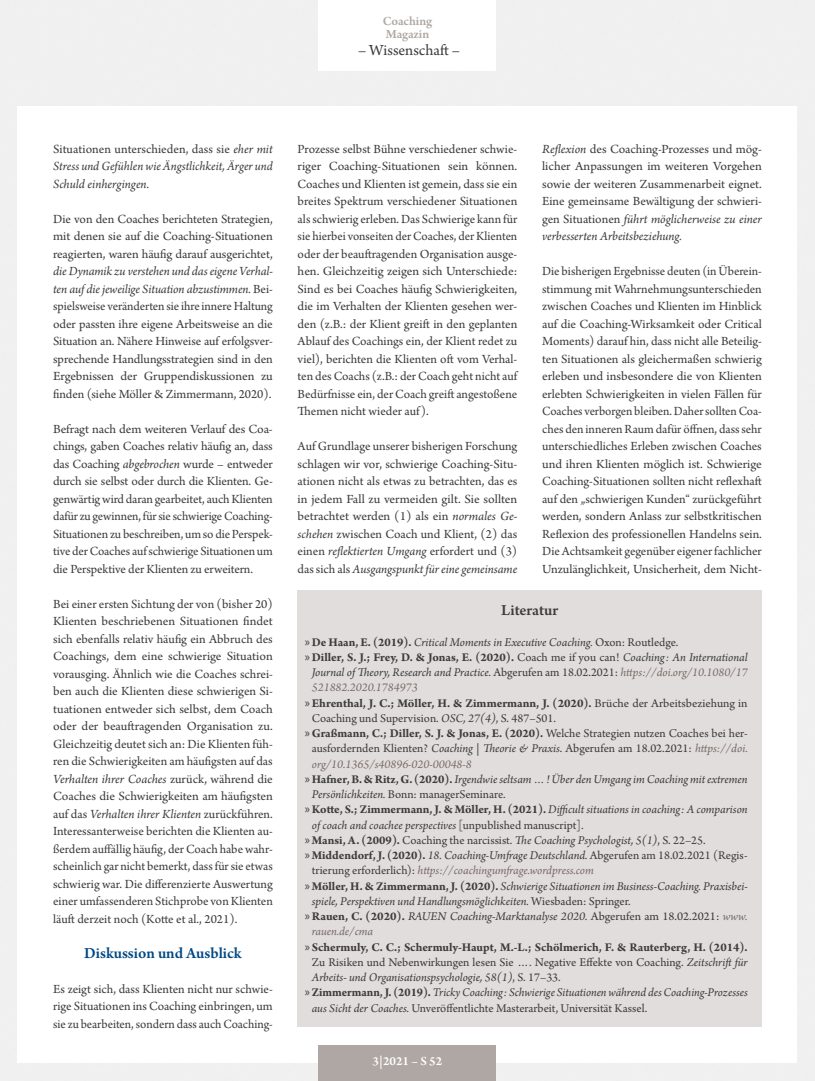
<style>
.page{position:relative;width:815px;height:1081px;background:#fff}
.page>*{position:absolute;margin:0;border:0;box-sizing:border-box;transform-origin:0 0}
.t1{font:600 16.25px "Arno Pro";color:#004884}
.t2{font:16.25px "Arno Pro";letter-spacing:-.005em;color:#3c3c3b}
.t3{font:600 16.25px "Arno Pro";letter-spacing:-.005em;color:#3c3c3b}
.t4{font:13.12px/17.5px "Arno Pro";letter-spacing:-.005em;color:#3c3c3b;text-align:justify}
.t5{font:italic 13.12px/17.5px "Arno Pro";color:#3c3c3b;text-align:justify}
.t6{font:600 13.12px/13.1px "Arno Pro";letter-spacing:-.005em;color:#afa7a3}
.t7{font:600 13.12px "Arno Pro";color:#fff}
.t8{font:italic 12.5px "Arno Pro";letter-spacing:-.005em;color:#3c3c3b}
.t9{font:12.5px "Arno Pro";color:#3c3c3b}
.t10{font:700 12.5px "Arno Pro";color:#3c3c3b}
.t11{font:italic 12.5px "Arno Pro";color:#786b67}
.s1{font-style:normal}
.s2{font-style:italic}
.s3{font-family:"Myriad Pro";font-style:normal}
.s4{font-weight:700;font-style:normal}
.s5{font-family:"Myriad Pro";font-weight:400}
.s6{font-weight:400}
.s7{font-weight:400;font-style:italic}
.s8{color:#786b67}
.s9{font-style:italic;color:#786b67}
.s10{font-family:"Myriad Pro"}
.s11{font-weight:700}
.s12{font-style:normal;color:#3c3c3b}
</style>
<div class="page">
<div style="left:298px;top:590px;width:464px;height:437px;background:#e1dddc"></div>
<div style="left:319px;top:1045px;width:177px;height:36px;background:#afa7a3"></div>
<p class="t6" style="left:383px;top:15px;width:51px">Coaching<br>Magazin</p>
<p class="t2" style="left:358px;top:41px;width:103px">– Wissenschaft –</p>
<p class="t5" style="left:53px;top:141px;width:221px"><span class="s1">Situationen unterschieden, dass sie</span> eher mit Stress und Gefühlen wie Ängstlichkeit, Ärger und Schuld einhergingen.</p>
<p class="t4" style="left:53px;top:211px;width:221px">Die von den Coaches berichteten Strategien, mit denen sie auf die Coaching-Situationen reagierten, waren häufig darauf ausgerichtet,</p>
<p class="t4" style="left:53px;top:263px;width:221px"><span class="s2">die Dynamik zu verstehen und das eigene Verhal&shy;ten auf die jeweilige Situation abzustimmen.</span> Bei&shy;spielsweise veränderten sie ihre innere Haltung oder passten ihre eigene Arbeitsweise an die Situation an. Nähere Hinweise auf erfolgsver&shy;sprechende Handlungsstrategien sind in den Ergebnissen der Gruppendiskussionen zu finden (siehe Möller &amp; Zimmermann, 2020).</p>
<p class="t4" style="left:53px;top:421px;width:221px">Befragt nach dem weiteren Verlauf des Coa&shy;chings, gaben Coaches relativ häufig an, dass das Coaching <span class="s2">abgebrochen</span> wurde – entweder durch sie selbst oder durch die Klienten. Ge&shy;genwärtig wird daran gearbeitet, auch Klienten dafür zu gewinnen, für sie schwierige Coaching-Situationen zu beschreiben, um so die Perspek&shy;tive der Coaches auf schwierige Situationen um die Perspektive der Klienten zu erweitern.</p>
<p class="t4" style="left:53px;top:596px;width:221px">Bei einer ersten Sichtung der von (bisher 20)<br>Klienten beschriebenen Situationen findet sich ebenfalls relativ häufig ein Abbruch des Coachings, dem eine schwierige Situation vorausging. Ähnlich wie die Coaches schrei&shy;ben auch die Klienten diese schwierigen Si&shy;tuationen entweder sich selbst, dem Coach oder der beauftragenden Organisation zu.<br>Gleichzeitig deutet sich an: Die Klienten füh&shy;ren die Schwierigkeiten am häufigsten auf das <span class="s2">Verhalten ihrer Coaches</span> zurück, während die Coaches die Schwierigkeiten am häufigsten auf das <span class="s2">Verhalten ihrer Klienten</span> zurückführen.<br>Interessanterweise berichten die Klienten au&shy;ßerdem auffällig häufig, der Coach habe wahr&shy;scheinlich gar nicht bemerkt, dass für sie etwas schwierig war. Die differenzierte Auswertung einer umfassenderen Stichprobe von Klienten läuft derzeit noch (Kotte et al., 2021).</p>
<p class="t1" style="left:84px;top:943px;width:159px">Diskussion und Ausblick</p>
<p class="t4" style="left:53px;top:981px;width:221px">Es zeigt sich, dass Klienten nicht nur schwie&shy;rige Situationen ins Coaching einbringen, um sie zu bearbeiten, sondern dass auch Coaching-</p>
<p class="t4" style="left:542px;top:141px;width:221px"><span class="s2">Reflexion</span> des Coaching-Prozesses und mög&shy;licher Anpassungen im weiteren Vorgehen sowie der weiteren Zusammenarbeit eignet.<br>Eine gemeinsame Bewältigung der schwieri&shy;gen Situationen <span class="s2">führt möglicherweise zu einer verbesserten Arbeitsbeziehung.</span></p>
<p class="t4" style="left:542px;top:263px;width:221px">Die bisherigen Ergebnisse deuten (in Überein&shy;stimmung mit Wahrnehmungsunterschieden zwischen Coaches und Klienten im Hinblick auf die Coaching-Wirksamkeit oder Critical Moments) darauf hin, dass nicht alle Beteilig&shy;ten Situationen als gleichermaßen schwierig erleben und insbesondere die von Klienten erlebten Schwierigkeiten in vielen Fällen für Coaches verborgen bleiben. Daher sollten Coa&shy;ches den inneren Raum dafür öffnen, dass sehr unterschiedliches Erleben zwischen Coaches und ihren Klienten möglich ist. Schwierige Coaching-Situationen sollten nicht reflexhaft auf den „schwierigen Kunden“ zurückgeführt werden, sondern Anlass zur selbstkritischen Reflexion des professionellen Handelns sein.<br>Die Achtsamkeit gegenüber eigener fachlicher Unzulänglichkeit, Unsicherheit, dem Nicht-</p>
<p class="t4" style="left:298px;top:141px;width:221px">Prozesse selbst Bühne verschiedener schwie&shy;riger Coaching-Situationen sein können.<br>Coaches und Klienten ist gemein, dass sie ein breites Spektrum verschiedener Situationen als schwierig erleben. Das Schwierige kann für sie hierbei vonseiten der Coaches, der Klienten oder der beauftragenden Organisation ausge&shy;hen. Gleichzeitig zeigen sich Unterschiede:<br>Sind es bei Coaches häufig Schwierigkeiten, die im Verhalten der Klienten gesehen wer&shy;den (z.B.: der Klient greift in den geplanten Ablauf des Coachings ein, der Klient redet zu viel), berichten die Klienten oft vom Verhal&shy;ten des Coachs (z.B.: der Coach geht nicht auf Bedürfnisse ein, der Coach greift angestoßene Themen nicht wieder auf).</p>
<p class="t4" style="left:298px;top:438px;width:221px">Auf Grundlage unserer bisherigen Forschung schlagen wir vor, schwierige Coaching-Situ&shy;ationen nicht als etwas zu betrachten, das es in jedem Fall zu vermeiden gilt. Sie sollten betrachtet werden (1) als ein <span class="s2">normales Ge&shy;schehen</span> zwischen Coach und Klient, (2) das einen <span class="s2">reflektierten Umgang</span> erfordert und (3) das sich als <span class="s2">Ausgangspunkt für eine gemeinsame</span></p>
<p class="t3" style="left:501px;top:600px;width:59px">Literatur</p>
<p class="t8" style="left:305px;top:635px;width:375px"><span class="s3">»</span> <span class="s4">De Haan, E. (2019).</span> Critical Moments in Executive Coaching. <span class="s1">Oxon: Routledge.</span></p>
<p class="t10" style="left:305px;top:650px;width:444px"><span class="s5">»</span> Diller, S. J.; Frey, D. &amp; Jonas, E. (2020). <span class="s6">Coach me if you can!</span> <span class="s7">Coaching: An International</span></p>
<p class="t8" style="left:312px;top:665px;width:437px">Journal of Theory, Research and Practice. <span class="s1">Abgerufen am 18.02.2021:</span> <span class="s8">https://doi.org/10.1080/17</span></p>
<p class="t11" style="left:312px;top:680px;width:107px">521882.2020.1784973</p>
<p class="t10" style="left:305px;top:695px;width:444px"><span class="s5">»</span> Ehrenthal, J. C.; Möller, H. &amp; Zimmermann, J. (2020). <span class="s6">Brüche der Arbeitsbeziehung in</span></p>
<p class="t9" style="left:312px;top:711px;width:246px">Coaching und Supervision. <span class="s2">OSC, 27(4)</span>, S. 487–501.</p>
<p class="t10" style="left:305px;top:726px;width:444px"><span class="s5">»</span> Graßmann, C.; Diller, S. J. &amp; Jonas, E. (2020). <span class="s6">Welche Strategien nutzen Coaches bei her-</span></p>
<p class="t9" style="left:312px;top:741px;width:437px">ausfordernden Klienten? <span class="s2">Coaching | Theorie &amp; Praxis</span>. Abgerufen am 18.02.2021: <span class="s9">https://doi.</span></p>
<p class="t11" style="left:312px;top:757px;width:162px">org/10.1365/s40896-020-00048-8</p>
<p class="t8" style="left:305px;top:772px;width:444px"><span class="s3">»</span><span class="s4">Hafner, B. &amp; Ritz, G. (2020).</span>Irgendwie seltsam …! Über den Umgang im Coaching mit extremen</p>
<p class="t9" style="left:312px;top:787px;width:195px"><span class="s2">Persönlichkeiten.</span> Bonn: managerSeminare.</p>
<p class="t8" style="left:305px;top:802px;width:444px"><span class="s3">»</span><span class="s4">Kotte, S.; Zimmermann, J. &amp; Möller, H. (2021).</span> Difficult situations in coaching: A comparison</p>
<p class="t8" style="left:312px;top:818px;width:273px">of coach and coachee perspectives <span class="s1">[unpublished manuscript].</span></p>
<p class="t9" style="left:305px;top:833px;width:403px"><span class="s10">»</span> <span class="s11">Mansi, A. (2009).</span> Coaching the narcissist. <span class="s2">The Coaching Psychologist, 5(1)</span>, S. 22–25.</p>
<p class="t8" style="left:305px;top:848px;width:444px"><span class="s3">»</span> <span class="s4">Middendorf, J. (2020).</span> 18. Coaching-Umfrage Deutschland. <span class="s1">Abgerufen am 18.02.2021 (Regis-</span></p>
<p class="t11" style="left:312px;top:863px;width:284px"><span class="s12">trierung erforderlich):</span> https://coachingumfrage.wordpress.com</p>
<p class="t8" style="left:305px;top:879px;width:444px"><span class="s3">»</span> <span class="s4">Möller, H. &amp; Zimmermann, J. (2020).</span> Schwierige Situationen im Business-Coaching. Praxisbei-</p>
<p class="t8" style="left:312px;top:894px;width:320px">spiele, Perspektiven und Handlungsmöglichkeiten. <span class="s1">Wiesbaden: Springer.</span></p>
<p class="t8" style="left:305px;top:909px;width:444px"><span class="s3">»</span><span class="s4">Rauen, C. (2020).</span> RAUEN Coaching-Marktanalyse 2020. <span class="s1">Abgerufen am 18.02.2021:</span> <span class="s8">www.</span></p>
<p class="t11" style="left:312px;top:924px;width:63px">rauen.de/cma</p>
<p class="t10" style="left:305px;top:939px;width:444px"><span class="s5">»</span> Schermuly, C. C.; Schermuly-Haupt, M.-L.; Schölmerich, F. &amp; Rauterberg, H. (2014).</p>
<p class="t9" style="left:312px;top:955px;width:437px">Zu Risiken und Nebenwirkungen lesen Sie …. Negative Effekte von Coaching. <span class="s2">Zeitschrift für</span></p>
<p class="t8" style="left:312px;top:970px;width:250px">Arbeits- und Organisationspsychologie, 58(1)<span class="s1">, S. 17–33.</span></p>
<p class="t8" style="left:305px;top:985px;width:444px"><span class="s3">»</span> <span class="s4">Zimmermann, J. (2019).</span> Tricky Coaching: Schwierige Situationen während des Coaching-Prozesses</p>
<p class="t9" style="left:312px;top:1001px;width:337px"><span class="s2">aus Sicht der Coaches.</span> Unveröffentlichte Masterarbeit, Universität Kassel.</p>
<p class="t7" style="left:373px;top:1053px;width:71px">3|2021 – S 52</p>
</div>
